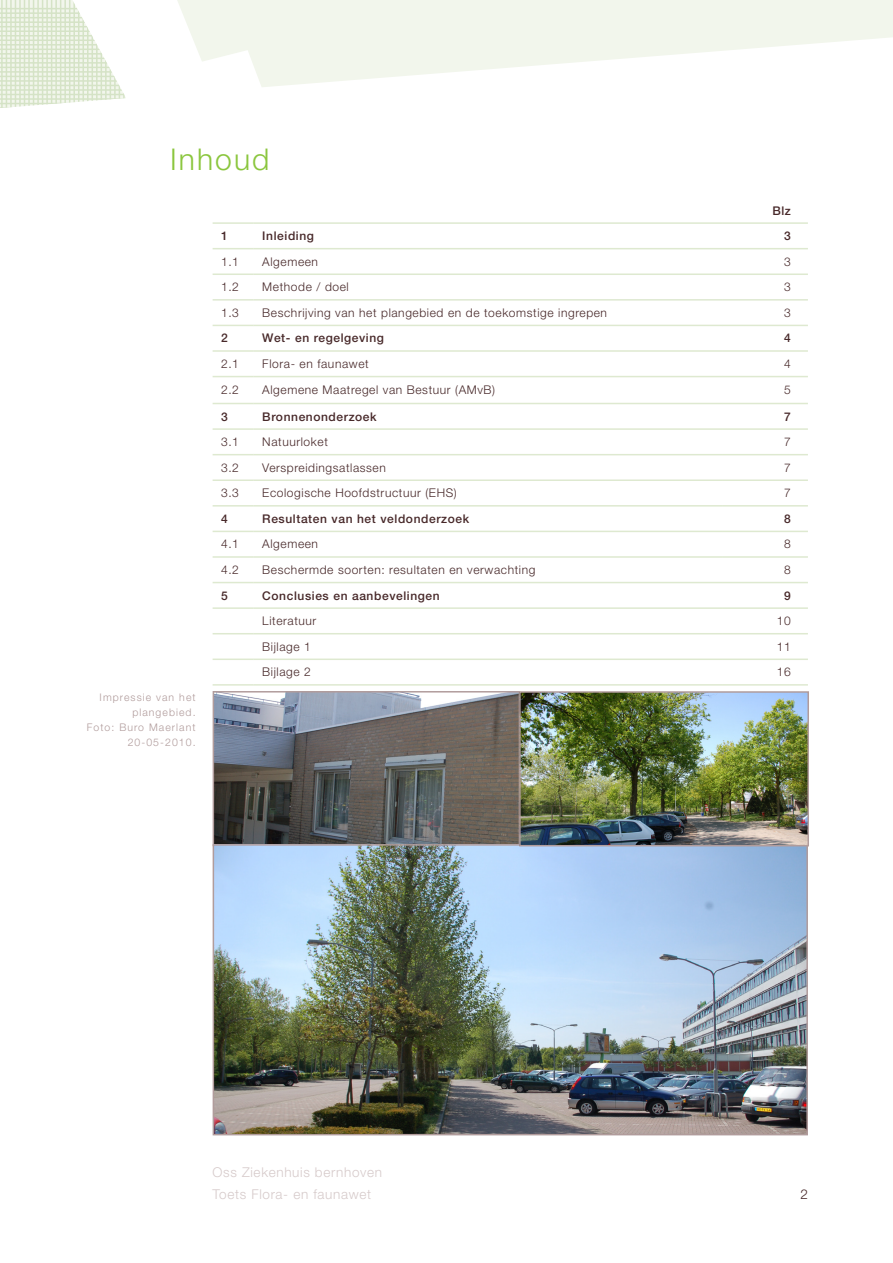
<style>
.page{position:relative;width:893px;height:1263px;background:#fff}
.page>*{position:absolute;margin:0;border:0;box-sizing:border-box;transform-origin:0 0}
.t1{font:300 30px "Helvetica Neue LT Pro";letter-spacing:.07em;color:#8bc63e}
.pagina_titel_onderaa{font:300 13.5px/22.5px "Helvetica Neue LT Pro";letter-spacing:.05em;color:#d6caca}
.tekst_tabel{font:300 12px "Helvetica Neue LT Pro";letter-spacing:.05em;color:#472829}
.tekst_tabel-2{font:500 12px "Helvetica Neue LT Pro";letter-spacing:.05em;color:#472829}
.bijschrift{font:300 10.5px/15px "Helvetica Neue LT Pro";letter-spacing:.1em;color:#b19c9c;text-align:right}
</style>
<div class="page">
<svg style="left:177px;top:0;width:716px;height:87px;fill:#f2f6ec"></svg>
<svg style="left:0;top:0;width:126px;height:108px"></svg>
<hr style="left:213px;top:222px;width:41px;height:2px;background:#dee9d0">
<hr style="left:254px;top:222px;width:468px;height:2px;background:#dee9d0">
<hr style="left:722px;top:222px;width:86px;height:2px;background:#dee9d0">
<hr style="left:213px;top:248px;width:41px;height:1px;background:#dee9d0">
<hr style="left:254px;top:248px;width:468px;height:1px;background:#dee9d0">
<hr style="left:722px;top:248px;width:86px;height:1px;background:#dee9d0">
<hr style="left:213px;top:273px;width:41px;height:2px;background:#dee9d0">
<hr style="left:254px;top:273px;width:468px;height:2px;background:#dee9d0">
<hr style="left:722px;top:273px;width:86px;height:2px;background:#dee9d0">
<hr style="left:213px;top:299px;width:41px;height:2px;background:#dee9d0">
<hr style="left:254px;top:299px;width:468px;height:2px;background:#dee9d0">
<hr style="left:722px;top:299px;width:86px;height:2px;background:#dee9d0">
<hr style="left:213px;top:325px;width:41px;height:1px;background:#dee9d0">
<hr style="left:254px;top:325px;width:468px;height:1px;background:#dee9d0">
<hr style="left:722px;top:325px;width:86px;height:1px;background:#dee9d0">
<hr style="left:213px;top:350px;width:41px;height:2px;background:#dee9d0">
<hr style="left:254px;top:350px;width:468px;height:2px;background:#dee9d0">
<hr style="left:722px;top:350px;width:86px;height:2px;background:#dee9d0">
<hr style="left:213px;top:376px;width:41px;height:1px;background:#dee9d0">
<hr style="left:254px;top:376px;width:468px;height:1px;background:#dee9d0">
<hr style="left:722px;top:376px;width:86px;height:1px;background:#dee9d0">
<hr style="left:213px;top:403px;width:41px;height:1px;background:#dee9d0">
<hr style="left:254px;top:403px;width:468px;height:1px;background:#dee9d0">
<hr style="left:722px;top:403px;width:86px;height:1px;background:#dee9d0">
<hr style="left:213px;top:428px;width:41px;height:2px;background:#dee9d0">
<hr style="left:254px;top:428px;width:468px;height:2px;background:#dee9d0">
<hr style="left:722px;top:428px;width:86px;height:2px;background:#dee9d0">
<hr style="left:213px;top:454px;width:41px;height:1px;background:#dee9d0">
<hr style="left:254px;top:454px;width:468px;height:1px;background:#dee9d0">
<hr style="left:722px;top:454px;width:86px;height:1px;background:#dee9d0">
<hr style="left:213px;top:479px;width:41px;height:2px;background:#dee9d0">
<hr style="left:254px;top:479px;width:468px;height:2px;background:#dee9d0">
<hr style="left:722px;top:479px;width:86px;height:2px;background:#dee9d0">
<hr style="left:213px;top:505px;width:41px;height:2px;background:#dee9d0">
<hr style="left:254px;top:505px;width:468px;height:2px;background:#dee9d0">
<hr style="left:722px;top:505px;width:86px;height:2px;background:#dee9d0">
<hr style="left:213px;top:531px;width:41px;height:1px;background:#dee9d0">
<hr style="left:254px;top:531px;width:468px;height:1px;background:#dee9d0">
<hr style="left:722px;top:531px;width:86px;height:1px;background:#dee9d0">
<hr style="left:213px;top:556px;width:41px;height:2px;background:#dee9d0">
<hr style="left:254px;top:556px;width:468px;height:2px;background:#dee9d0">
<hr style="left:722px;top:556px;width:86px;height:2px;background:#dee9d0">
<hr style="left:213px;top:582px;width:41px;height:1px;background:#dee9d0">
<hr style="left:254px;top:582px;width:468px;height:1px;background:#dee9d0">
<hr style="left:722px;top:582px;width:86px;height:1px;background:#dee9d0">
<hr style="left:213px;top:607px;width:41px;height:2px;background:#dee9d0">
<hr style="left:254px;top:607px;width:468px;height:2px;background:#dee9d0">
<hr style="left:722px;top:607px;width:86px;height:2px;background:#dee9d0">
<hr style="left:213px;top:633px;width:41px;height:1px;background:#dee9d0">
<hr style="left:254px;top:633px;width:468px;height:1px;background:#dee9d0">
<hr style="left:722px;top:633px;width:86px;height:1px;background:#dee9d0">
<hr style="left:213px;top:658px;width:41px;height:2px;background:#dee9d0">
<hr style="left:254px;top:658px;width:468px;height:2px;background:#dee9d0">
<hr style="left:722px;top:658px;width:86px;height:2px;background:#dee9d0">
<hr style="left:213px;top:684px;width:41px;height:2px;background:#dee9d0">
<hr style="left:254px;top:684px;width:468px;height:2px;background:#dee9d0">
<hr style="left:722px;top:684px;width:86px;height:2px;background:#dee9d0">
<img style="left:216px;top:694px;width:590px;height:438px">
<div style="left:213px;top:691px;width:307px;height:155px;border:2px solid #b19c9c"></div>
<div style="left:213px;top:844px;width:595px;height:291px;border:2px solid #b19c9c"></div>
<div style="left:519px;top:691px;width:290px;height:155px;border:2px solid #b19c9c"></div>
<p class="t1" style="left:170px;top:141px;width:101px">Inhoud</p>
<p class="tekst_tabel-2" style="left:772px;top:203px;width:20px">Blz</p>
<p class="bijschrift" style="left:100px;top:689px;width:97px">Impressie van het</p>
<p class="bijschrift" style="left:87px;top:704px;width:110px">plangebied.<br>Foto: Buro Maerlant</p>
<p class="bijschrift" style="left:128px;top:734px;width:69px">20-05-2010.</p>
<p class="tekst_tabel-2" style="left:221px;top:229px;width:8px">1</p>
<p class="tekst_tabel-2" style="left:262px;top:229px;width:53px">Inleiding</p>
<p class="tekst_tabel-2" style="left:784px;top:229px;width:8px">3</p>
<p class="tekst_tabel" style="left:221px;top:254px;width:19px">1.1</p>
<p class="tekst_tabel" style="left:262px;top:254px;width:57px">Algemeen</p>
<p class="tekst_tabel" style="left:784px;top:254px;width:8px">3</p>
<p class="tekst_tabel" style="left:221px;top:280px;width:19px">1.2</p>
<p class="tekst_tabel" style="left:262px;top:280px;width:88px">Methode / doel</p>
<p class="tekst_tabel" style="left:784px;top:280px;width:8px">3</p>
<p class="tekst_tabel" style="left:221px;top:305px;width:19px">1.3</p>
<p class="tekst_tabel" style="left:262px;top:305px;width:346px">Beschrijving van het plangebied en de toekomstige ingrepen</p>
<p class="tekst_tabel" style="left:784px;top:305px;width:8px">3</p>
<p class="tekst_tabel-2" style="left:221px;top:331px;width:8px">2</p>
<p class="tekst_tabel-2" style="left:262px;top:331px;width:123px">Wet- en regelgeving</p>
<p class="tekst_tabel-2" style="left:784px;top:331px;width:8px">4</p>
<p class="tekst_tabel" style="left:221px;top:356px;width:19px">2.1</p>
<p class="tekst_tabel" style="left:262px;top:356px;width:108px">Flora- en faunawet</p>
<p class="tekst_tabel" style="left:784px;top:356px;width:8px">4</p>
<p class="tekst_tabel" style="left:221px;top:382px;width:19px">2.2</p>
<p class="tekst_tabel" style="left:262px;top:382px;width:234px">Algemene Maatregel van Bestuur (AMvB)</p>
<p class="tekst_tabel" style="left:784px;top:382px;width:8px">5</p>
<p class="tekst_tabel-2" style="left:221px;top:409px;width:8px">3</p>
<p class="tekst_tabel-2" style="left:262px;top:409px;width:116px">Bronnenonderzoek</p>
<p class="tekst_tabel-2" style="left:784px;top:409px;width:8px">7</p>
<p class="tekst_tabel" style="left:221px;top:435px;width:19px">3.1</p>
<p class="tekst_tabel" style="left:262px;top:435px;width:67px">Natuurloket</p>
<p class="tekst_tabel" style="left:784px;top:435px;width:8px">7</p>
<p class="tekst_tabel" style="left:221px;top:460px;width:19px">3.2</p>
<p class="tekst_tabel" style="left:262px;top:460px;width:125px">Verspreidingsatlassen</p>
<p class="tekst_tabel" style="left:784px;top:460px;width:8px">7</p>
<p class="tekst_tabel" style="left:221px;top:486px;width:19px">3.3</p>
<p class="tekst_tabel" style="left:262px;top:486px;width:196px">Ecologische Hoofdstructuur (EHS)</p>
<p class="tekst_tabel" style="left:784px;top:486px;width:8px">7</p>
<p class="tekst_tabel-2" style="left:221px;top:511px;width:8px">4</p>
<p class="tekst_tabel-2" style="left:262px;top:511px;width:208px">Resultaten van het veldonderzoek</p>
<p class="tekst_tabel-2" style="left:784px;top:511px;width:8px">8</p>
<p class="tekst_tabel" style="left:221px;top:537px;width:19px">4.1</p>
<p class="tekst_tabel" style="left:262px;top:537px;width:57px">Algemeen</p>
<p class="tekst_tabel" style="left:784px;top:537px;width:8px">8</p>
<p class="tekst_tabel" style="left:221px;top:562px;width:19px">4.2</p>
<p class="tekst_tabel" style="left:262px;top:562px;width:275px">Beschermde soorten: resultaten en verwachting</p>
<p class="tekst_tabel" style="left:784px;top:562px;width:8px">8</p>
<p class="tekst_tabel-2" style="left:221px;top:588px;width:8px">5</p>
<p class="tekst_tabel-2" style="left:262px;top:588px;width:179px">Conclusies en aanbevelingen</p>
<p class="tekst_tabel-2" style="left:784px;top:588px;width:8px">9</p>
<p class="tekst_tabel" style="left:262px;top:614px;width:56px">Literatuur</p>
<p class="tekst_tabel" style="left:777px;top:614px;width:15px">10</p>
<p class="tekst_tabel" style="left:262px;top:639px;width:50px">Bijlage 1</p>
<p class="tekst_tabel" style="left:777px;top:639px;width:15px">11</p>
<p class="tekst_tabel" style="left:262px;top:665px;width:50px">Bijlage 2</p>
<p class="tekst_tabel" style="left:777px;top:665px;width:15px">16</p>
<p class="pagina_titel_onderaa" style="left:213px;top:1160px;width:171px">Oss Ziekenhuis bernhoven<br>Toets Flora- en faunawet</p>
</div>
